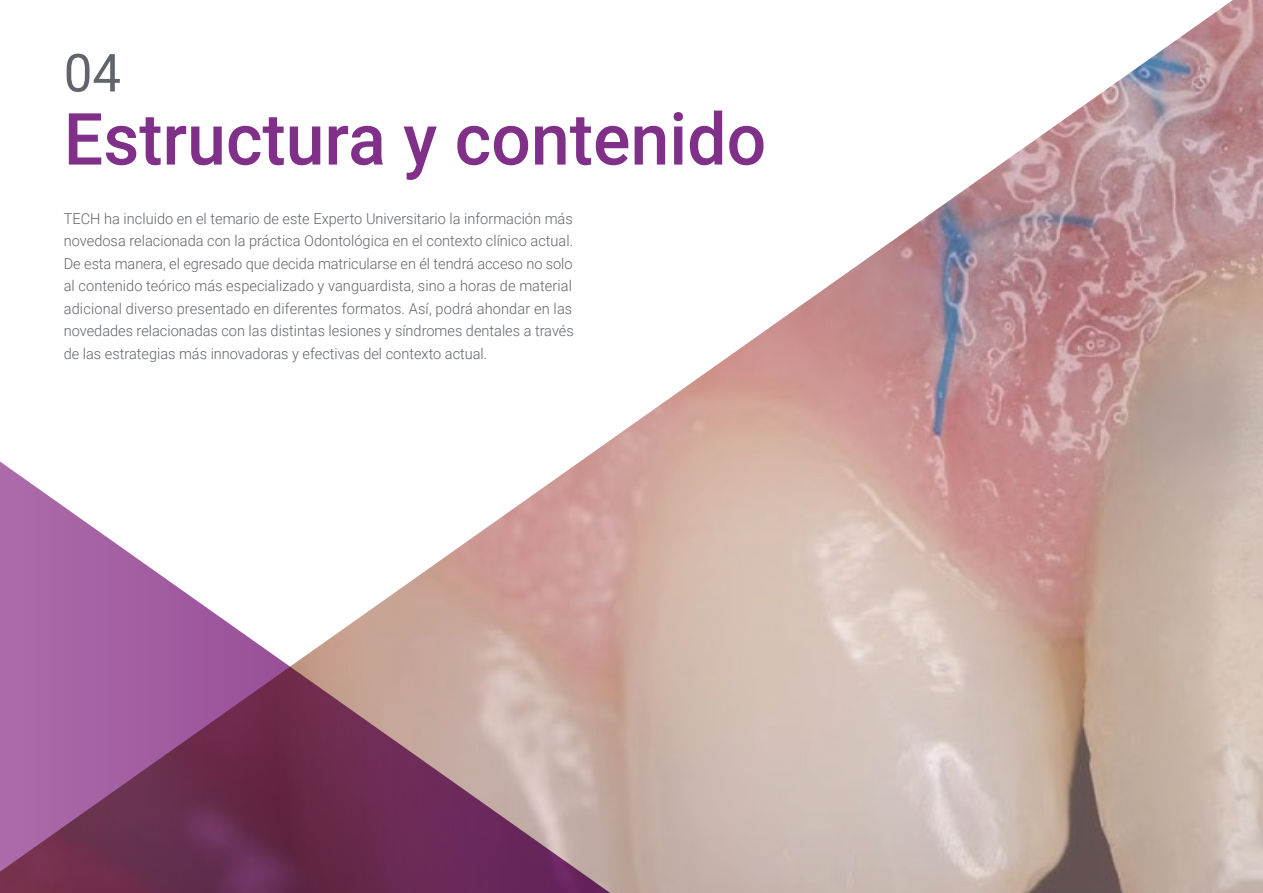
<style>
.page{position:relative;width:1263px;height:893px;background:#fff}
.page>*{position:absolute;margin:0;border:0;box-sizing:border-box;transform-origin:0 0}
.t1{font:500 72px "Roboto";color:#813089}
.t2{font:52.5px "Roboto";color:#61646a}
.t3{font:300 15px/22.5px "Roboto";color:#61646a}
</style>
<div class="page">
<img style="left:602px;top:0;width:661px;height:893px">
<svg style="left:0;top:446px;width:640px;height:447px"></svg>
<h2 class="t2" style="left:64px;top:36px;width:59px">04</h2>
<h1 class="t1" style="left:64px;top:89px;width:704px">Estructura y contenido</h1>
<p class="t3" style="left:64px;top:207px;width:511px">TECH ha incluido en el temario de este Experto Universitario la información más novedosa relacionada con la práctica Odontológica en el contexto clínico actual.<br>De esta manera, el egresado que decida matricularse en él tendrá acceso no solo al contenido teórico más especializado y vanguardista, sino a horas de material adicional diverso presentado en diferentes formatos. Así, podrá ahondar en las novedades relacionadas con las distintas lesiones y síndromes dentales a través de las estrategias más innovadoras y efectivas del contexto actual.</p>
</div>
